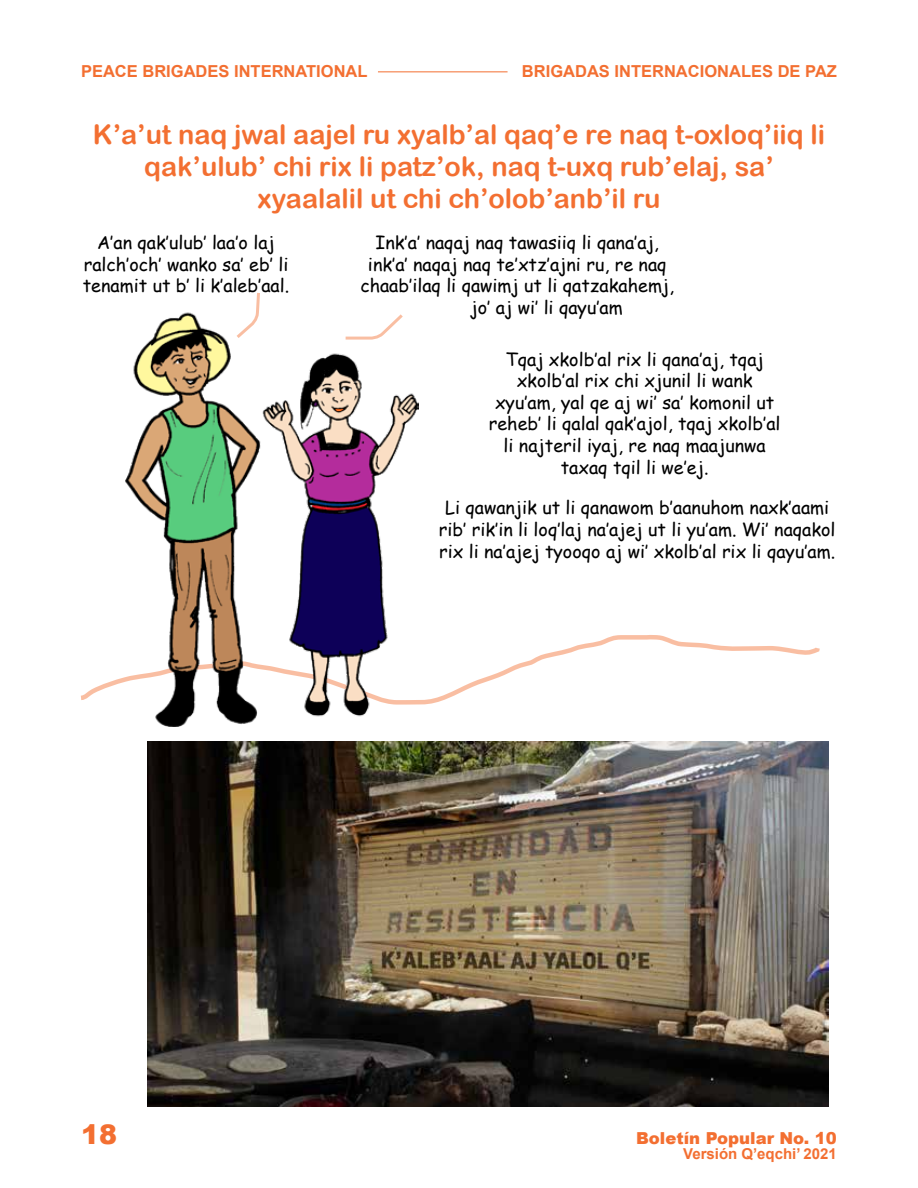
<style>
.page{position:relative;width:918px;height:1188px;background:#fff}
.page>*{position:absolute;margin:0;border:0;box-sizing:border-box;transform-origin:0 0}
.t1{font:27px/32.4px "Arial Rounded MT Bold";color:#f36f31;text-align:center}
.t2{font:900 27px "Arial";color:#f36f31}
.t3{font:18px/21.6px "Comic Sans MS";color:#000;text-align:center}
.t4{font:700 16.5px "Arial";color:#f36f31}
.t5{font:900 16.5px "Arial";color:#f36f31}
.t6{font:700 15px "Arial";color:#f36f31}
</style>
<div class="page">
<hr style="left:378px;top:71px;width:130px;height:1px;background:#f36f31">
<svg style="left:81px;top:635px;width:739px;height:70px"></svg>
<img style="left:125px;top:312px;width:293px;height:414px">
<img style="left:148px;top:742px;width:680px;height:365px">
<svg style="left:235px;top:293px;width:27px;height:47px"></svg>
<svg style="left:344px;top:313px;width:60px;height:28px"></svg>
<p class="t4" style="left:81px;top:61px;width:288px">PEACE BRIGADES INTERNATIONAL</p>
<p class="t4" style="left:522px;top:61px;width:317px">BRIGADAS INTERNACIONALES DE PAZ</p>
<h1 class="t1" style="left:93px;top:118px;width:734px">K’a’ut naq jwal aajel ru xyalb’al qaq’e re naq t-oxloq’iiq li qak’ulub’ chi rix li patz’ok, naq t-uxq rub’elaj, sa’ xyaalalil ut chi ch’olob’anb’il ru</h1>
<p class="t3" style="left:83px;top:231px;width:208px">A’an qak’ulub’ laa’o laj ralch’och’ wanko sa’ eb’ li tenamit ut b’ li k’aleb’aal.</p>
<p class="t3" style="left:376px;top:231px;width:285px">Ink’a’ naqaj naq tawasiiq li qana’aj,</p>
<p class="t3" style="left:368px;top:253px;width:300px">ink’a’ naqaj naq te’xtz’ajni ru, re naq</p>
<p class="t3" style="left:360px;top:274px;width:315px">chaab’ilaq li qawimj ut li qatzakahemj,</p>
<p class="t3" style="left:471px;top:296px;width:154px">jo’ aj wi’ li qayu’am</p>
<p class="t3" style="left:489px;top:348px;width:293px">Tqaj xkolb’al rix li qana’aj, tqaj xkolb’al rix chi xjunil li wank xyu’am, yal qe aj wi’ sa’ komonil ut reheb’ li qalal qak’ajol, tqaj xkolb’al li najteril iyaj, re naq maajunwa taxaq tqil li we’ej.</p>
<p class="t3" style="left:439px;top:496px;width:398px">Li qawanjik ut li qanawom b’aanuhom naxk’aami rib’ rik’in li loq’laj na’ajej ut li yu’am. Wi’ naqakol rix li na’ajej tyooqo aj wi’ xkolb’al rix li qayu’am.</p>
<h1 class="t2" style="left:81px;top:1115px;width:38px">18</h1>
<p class="t5" style="left:636px;top:1127px;width:202px">Boletín Popular No. 10</p>
<p class="t6" style="left:683px;top:1144px;width:155px">Versión Q’eqchi’ 2021</p>
</div>
